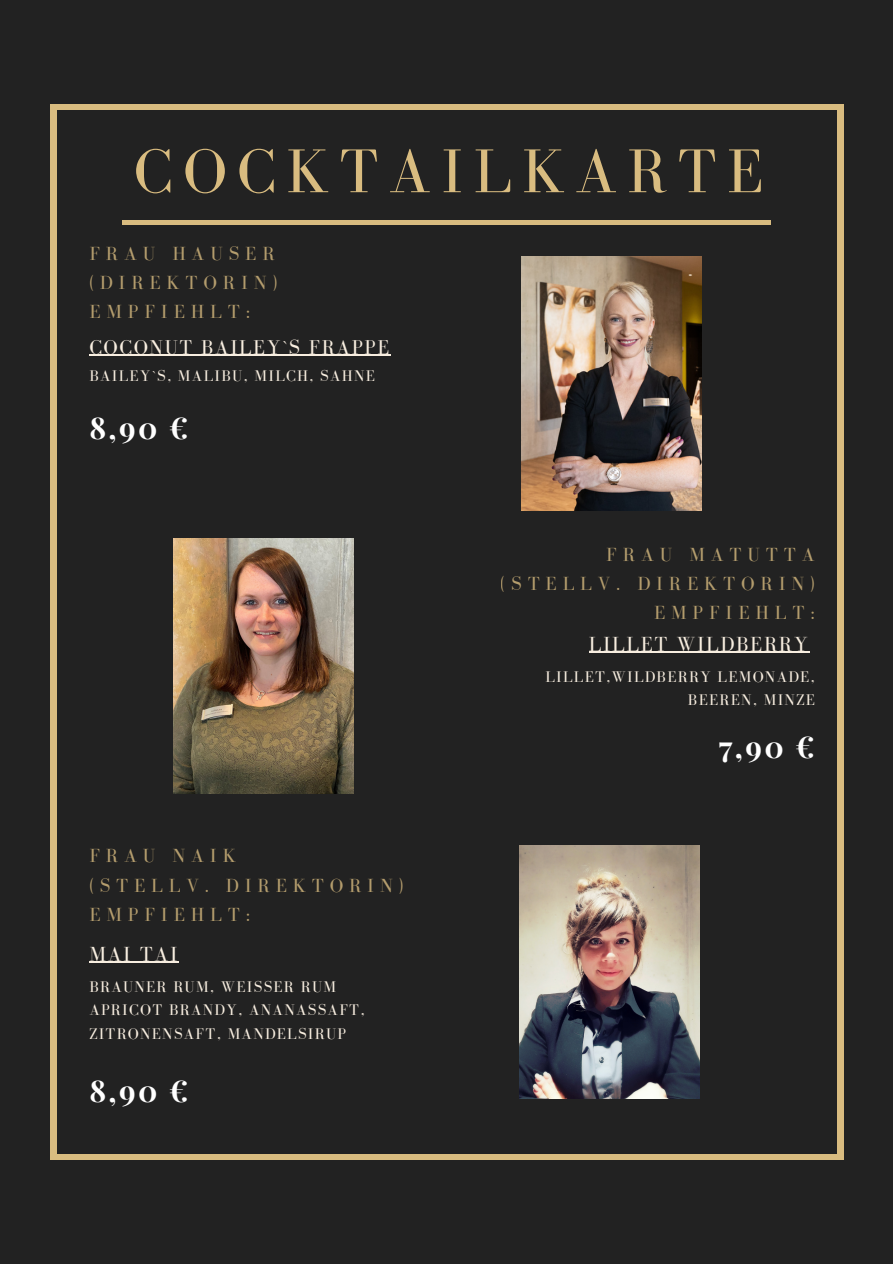
<style>
.page{position:relative;width:893px;height:1264px;background:#fff}
.page>*{position:absolute;margin:0;border:0;box-sizing:border-box;transform-origin:0 0}
.t1{font:63.6px "Bodoni FLF";letter-spacing:.16em;color:#d9bc80}
.t2{font:700 30px "Playfair Display";color:#fff}
.t3{font:21px "Bodoni FLF";letter-spacing:.08em;color:#f8eee0}
.t4{font:20.55px "Bodoni FLF";letter-spacing:.08em;color:#f8eee0}
.t5{font:19.5px/29.2px "Bodoni FLF";letter-spacing:.3em;color:#d9bc80}
.t6{font:15.9px/23.7px "Bodoni FLF";letter-spacing:.08em;color:#f8eee0;text-align:right}
</style>
<div class="page">
<div style="left:0;top:0;width:892px;height:1263px;background:#222"></div>
<div style="left:50px;top:104px;width:793px;height:1055px;background:#d9bc80"></div>
<div style="left:57px;top:110px;width:779px;height:1043px;background:#222"></div>
<hr style="left:123px;top:221px;width:647px;height:3px;background:#d9bc80">
<img style="left:519px;top:845px;width:180px;height:253px">
<img style="left:174px;top:538px;width:180px;height:255px">
<img style="left:521px;top:256px;width:180px;height:255px">
<hr style="left:89px;top:354px;width:302px;height:2px;background:#f8eee0">
<hr style="left:588px;top:651px;width:221px;height:2px;background:#f8eee0">
<hr style="left:89px;top:961px;width:90px;height:2px;background:#f8eee0">
<p class="t1" style="left:134px;top:137px;width:631px">COCKTAILKARTE</p>
<p class="t5" style="left:89px;top:238px;width:189px">FRAU HAUSER (DIREKTORIN)<br>EMPFIEHLT:</p>
<p class="t4" style="left:89px;top:335px;width:301px">COCONUT BAILEY`S FRAPPE</p>
<p class="t6" style="left:89px;top:363px;width:287px">BAILEY`S, MALIBU, MILCH, SAHNE</p>
<p class="t2" style="left:89px;top:406px;width:101px">8,90 €</p>
<p class="t5" style="left:89px;top:841px;width:315px">FRAU NAIK<br>(STELLV. DIREKTORIN)<br>EMPFIEHLT:</p>
<p class="t3" style="left:89px;top:942px;width:90px">MAI TAI</p>
<p class="t6" style="left:89px;top:974px;width:248px">BRAUNER RUM, WEISSER RUM</p>
<p class="t6" style="left:89px;top:998px;width:277px;text-align:left">APRICOT BRANDY, ANANASSAFT,<br>ZITRONENSAFT, MANDELSIRUP</p>
<p class="t2" style="left:89px;top:1069px;width:101px">8,90 €</p>
<p class="t5" style="left:500px;top:539px;width:315px;text-align:right">FRAU MATUTTA (STELLV. DIREKTORIN)<br>EMPFIEHLT:</p>
<p class="t3" style="left:588px;top:632px;width:220px">LILLET WILDBERRY</p>
<p class="t6" style="left:545px;top:664px;width:271px">LILLET,WILDBERRY LEMONADE,<br>BEEREN, MINZE</p>
<p class="t2" style="left:718px;top:726px;width:97px">7,90 €</p>
</div>
